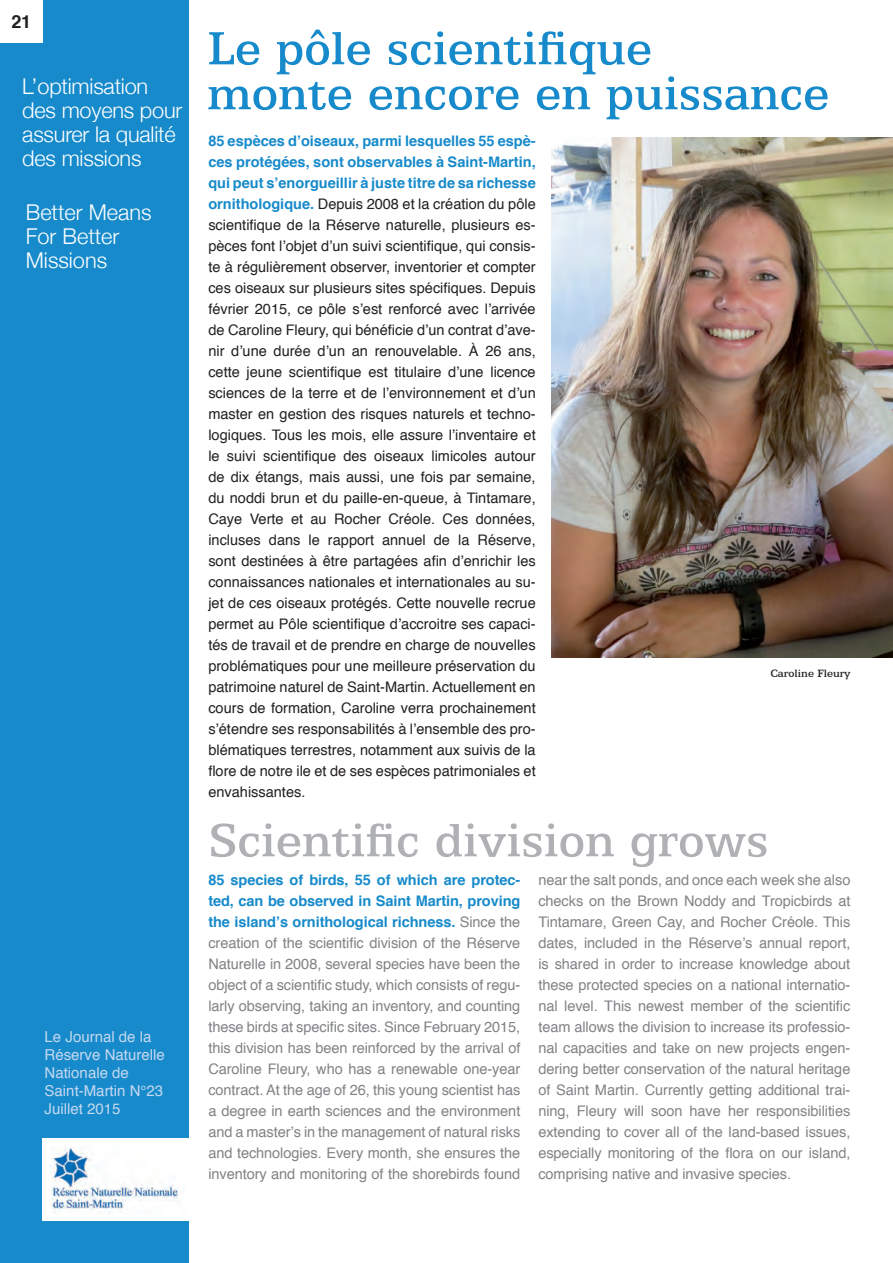
<style>
.page{position:relative;width:893px;height:1263px;background:#fff}
.page>*{position:absolute;margin:0;border:0;box-sizing:border-box;transform-origin:0 0}
.t1{font:500 52.5px/45px "Egyptian 505 BT";color:#168acb}
.t2{font:500 52.5px "Egyptian 505 BT";color:#b0b1b5}
.t3{font:300 21.75px/24px "Helvetica Neue";letter-spacing:-.01em;color:#fff}
.t4{font:700 18px "Helvetica";color:#231f20}
.t5{font:15px/18px "Helvetica";color:#c5d8ef}
.t6{font:14.55px/21px "Helvetica";color:#231f20;text-align:justify}
.t7{font:14.55px/21px "Helvetica";letter-spacing:-.005em;color:#808285;text-align:justify}
.t8{font:500 12px "Egyptian 505 BT";color:#231f20}
.s1{font-weight:700;color:#168acb}
</style>
<div class="page">
<img style="left:551px;top:137px;width:342px;height:520px">
<div style="left:0;top:0;width:189px;height:1263px;background:#168acb"></div>
<div style="left:0;top:0;width:43px;height:43px;background:#fff"></div>
<div style="left:43px;top:1138px;width:150px;height:83px;background:#fff"></div>
<img style="left:50px;top:1147px;width:132px;height:68px">
<p class="t4" style="left:11px;top:8px;width:21px">21</p>
<h2 class="t3" style="left:22px;top:73px;width:162px">L’optimisation des moyens pour assurer la qualité des missions</h2>
<h2 class="t3" style="left:26px;top:200px;width:127px">Better Means<br>For Better<br>Missions</h2>
<p class="t5" style="left:45px;top:1028px;width:122px">Le Journal de la<br>Réserve Naturelle<br>Nationale de<br>Saint-Martin N°23<br>Juillet 2015</p>
<h1 class="t1" style="left:207px;top:25px;width:624px">Le pôle scientifique<br>monte encore en puissance</h1>
<p class="t6" style="left:208px;top:131px;width:329px"><span class="s1">85 espèces d’oiseaux, parmi lesquelles 55 espè&shy;ces protégées, sont observables à Saint-Martin, qui peut s’enorgueillir à juste titre de sa richesse ornithologique.</span> Depuis 2008 et la création du pôle scientifique de la Réserve naturelle, plusieurs es&shy;pèces font l’objet d’un suivi scientifique, qui consis&shy;te à régulièrement observer, inventorier et compter ces oiseaux sur plusieurs sites spécifiques. Depuis février 2015, ce pôle s’est renforcé avec l’arrivée de Caroline Fleury, qui bénéficie d’un contrat d’ave&shy;nir d’une durée d’un an renouvelable. À 26 ans, cette jeune scientifique est titulaire d’une licence sciences de la terre et de l’environnement et d’un master en gestion des risques naturels et techno&shy;logiques. Tous les mois, elle assure l’inventaire et le suivi scientifique des oiseaux limicoles autour de dix étangs, mais aussi, une fois par semaine, du noddi brun et du paille-en-queue, à Tintamare, Caye Verte et au Rocher Créole. Ces données, incluses dans le rapport annuel de la Réserve, sont destinées à être partagées afin d’enrichir les connaissances nationales et internationales au su&shy;jet de ces oiseaux protégés. Cette nouvelle recrue permet au Pôle scientifique d’accroitre ses capaci&shy;tés de travail et de prendre en charge de nouvelles problématiques pour une meilleure préservation du patrimoine naturel de Saint-Martin. Actuellement en cours de formation, Caroline verra prochainement s’étendre ses responsabilités à l’ensemble des pro&shy;blématiques terrestres, notamment aux suivis de la flore de notre ile et de ses espèces patrimoniales et envahissantes.</p>
<h1 class="t2" style="left:208px;top:809px;width:562px">Scientific division grows</h1>
<p class="t7" style="left:208px;top:870px;width:314px"><span class="s1">85 species of birds, 55 of which are protec&shy;ted, can be observed in Saint Martin, proving the island’s ornithological richness.</span> Since the creation of the scientific division of the Réserve Naturelle in 2008, several species have been the object of a scientific study, which consists of regu&shy;larly observing, taking an inventory, and counting these birds at specific sites. Since February 2015, this division has been reinforced by the arrival of Caroline Fleury, who has a renewable one-year contract. At the age of 26, this young scientist has a degree in earth sciences and the environment and a master’s in the management of natural risks and technologies. Every month, she ensures the inventory and monitoring of the shorebirds found</p>
<p class="t7" style="left:538px;top:869px;width:313px">near the salt ponds, and once each week she also checks on the Brown Noddy and Tropicbirds at Tintamare, Green Cay, and Rocher Créole. This dates, included in the Réserve’s annual report, is shared in order to increase knowledge about these protected species on a national internatio&shy;nal level. This newest member of the scientific team allows the division to increase its professio&shy;nal capacities and take on new projects engen&shy;dering better conservation of the natural heritage of Saint Martin. Currently getting additional trai&shy;ning, Fleury will soon have her responsibilities extending to cover all of the land-based issues, especially monitoring of the flora on our island, comprising native and invasive species.</p>
<p class="t8" style="left:770px;top:666px;width:82px">Caroline Fleury</p>
</div>
